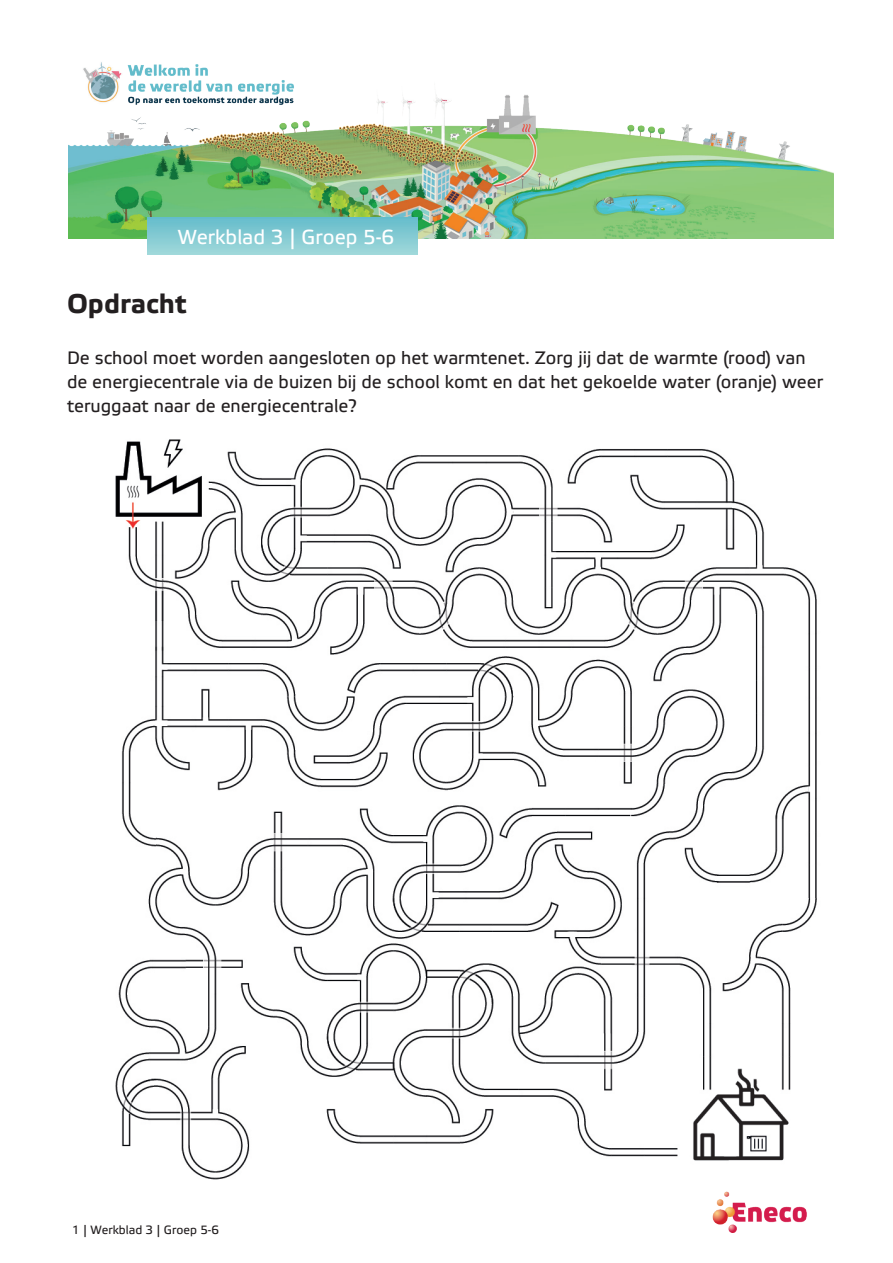
<style>
.page{position:relative;width:893px;height:1263px;background:#fff}
.page>*{position:absolute;margin:0;border:0;box-sizing:border-box;transform-origin:0 0}
.t1{font:700 27px "Etelka Text Pro";color:#231f20}
.t2{font:20.25px "Etelka Text Pro";color:#fff}
.t3{font:18px/24px "Etelka Text Pro";color:#231f20}
.t4{font:12px "Etelka Text Pro";color:#231f20}
</style>
<div class="page">
<img style="left:68px;top:62px;width:765px;height:177px">
<img style="left:712px;top:1191px;width:95px;height:42px">
<img style="left:115px;top:439px;width:702px;height:741px">
<div style="left:147px;top:217px;width:271px;height:38px;background:linear-gradient(to bottom,#65bccb,#9fd8da)"></div>
<p class="t2" style="left:178px;top:226px;width:218px">Werkblad 3 | Groep 5-6</p>
<h1 class="t1" style="left:67px;top:289px;width:121px">Opdracht</h1>
<p class="t3" style="left:67px;top:347px;width:758px">De school moet worden aangesloten op het warmtenet. Zorg jij dat de warmte (rood) van de energiecentrale via de buizen bij de school komt en dat het gekoelde water (oranje) weer teruggaat naar de energiecentrale?</p>
<p class="t4" style="left:72px;top:1224px;width:148px">1 | Werkblad 3 | Groep 5-6</p>
</div>
